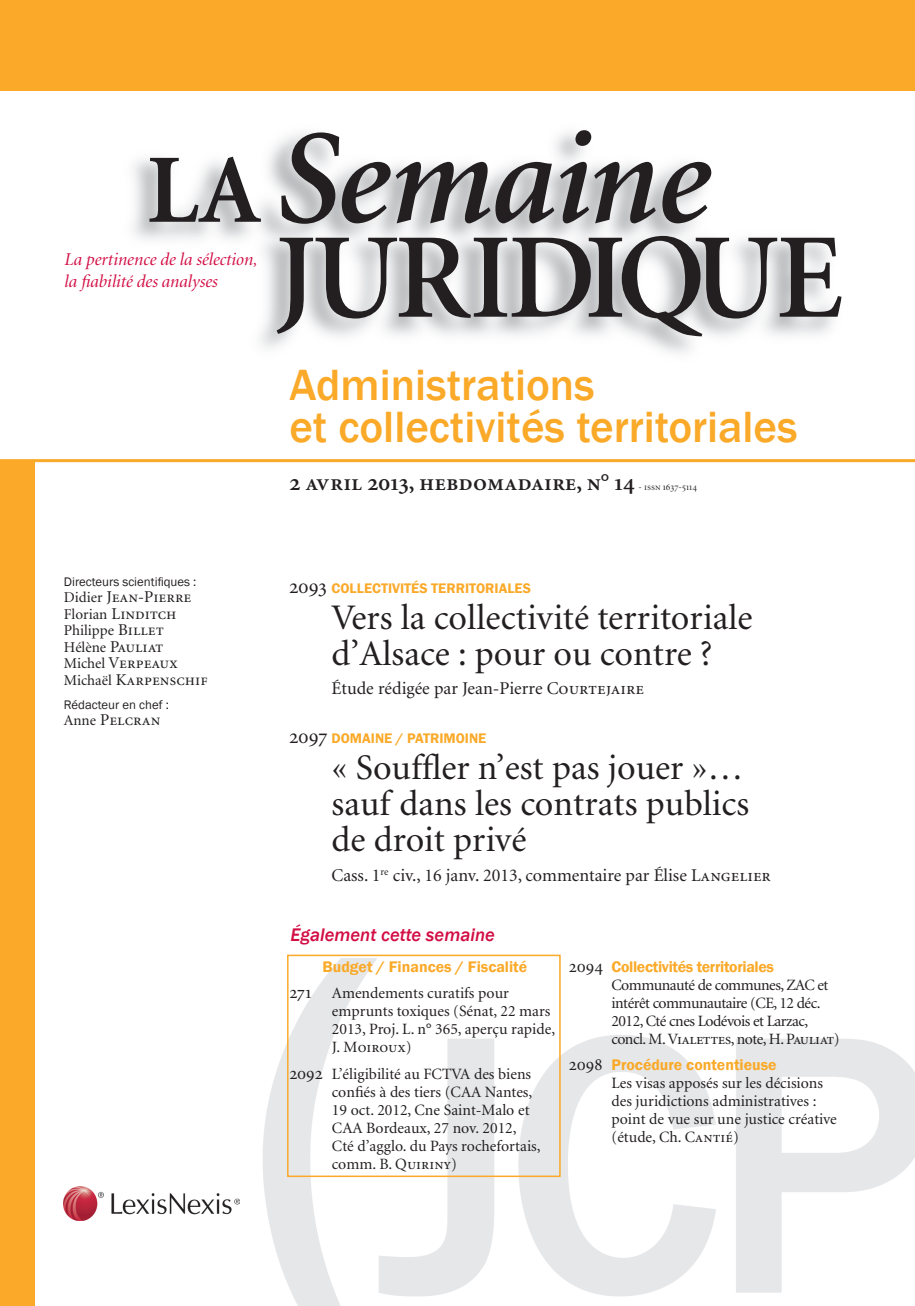
<style>
.page{position:relative;width:915px;height:1306px;background:#fff}
.page>*{position:absolute;margin:0;border:0;box-sizing:border-box;transform-origin:0 0}
.t1{font:500 45px/42px "Franklin Gothic";color:#faa928}
.t2{font:36px/36px "Minion";color:#231f20}
.t3{font:24px "Minion Semibold SC";color:#231f20}
.t4{font:italic 500 18.75px "Franklin Gothic";color:#d20d44}
.t5{font:18px "Minion";color:#231f20}
.t6{font:italic 18px/21.6px "Minion Display";color:#d20d44}
.t7{font:16.5px/16.5px "Minion Regular SC";color:#231f20}
.t8{font:15.75px/18px "Minion";color:#231f20}
.t9{font:15.75px/18px "Minion";letter-spacing:-.03em;color:#231f20}
.t10{font:600 15.75px "Franklin Gothic";color:#faa928}
.t11{font:15.75px "Minion Regular SC";color:#231f20}
.t12{font:15px "Minion";color:#231f20}
.t13{font:600 14.25px "Franklin Gothic";color:#faa928}
.t14{font:12.75px "Franklin Gothic";color:#231f20}
.t15{font:9.75px "Minion Display Regular SC";color:#231f20}
.s1{font-family:"Minion Pro"}
.s2{font-family:"Minion";font-size:15px}
.s3{font-family:"Minion Regular SC";font-size:16.5px}
.s4{font-family:"Minion Regular SC";font-weight:400;font-size:21px;color:#231f20}
.s5{font-family:"Minion Regular SC"}
.s6{font-family:"Minion Regular SC";font-size:18px}
.s7{font-family:"Minion"}
.s8{font-family:"Minion Regular SC";font-weight:400;font-size:18px;color:#231f20}
</style>
<div class="page">
<div style="left:0;top:0;width:914px;height:90px;background:#faa928"></div>
<div style="left:0;top:460px;width:34px;height:845px;background:#faa928"></div>
<img style="left:133px;top:136px;width:709px;height:217px">
<svg style="left:149px;top:157px;width:112px;height:65px"></svg>
<svg style="left:281px;top:132px;width:273px;height:92px"></svg>
<svg style="left:560px;top:130px;width:95px;height:93px"></svg>
<svg style="left:662px;top:162px;width:49px;height:61px"></svg>
<svg style="left:276px;top:236px;width:565px;height:100px"></svg>
<hr style="left:0;top:459px;width:914px;height:3px;background:#faa928">
<img style="left:263px;top:958px;width:651px;height:347px">
<img style="left:64px;top:1186px;width:175px;height:34px">
<div style="left:287px;top:954px;width:273px;height:222px;border:2px solid #faa928"></div>
<p class="t6" style="left:64px;top:249px;width:195px">La pertinence de la sélection, la fiabilité des analyses</p>
<h1 class="t1" style="left:289px;top:364px;width:509px">Administrations<br>et collectivités territoriales</h1>
<h3 class="t3" style="left:289px;top:470px;width:346px">2 avril 2013, hebdomadaire, n° 14</h3>
<p class="t15" style="left:638px;top:482px;width:60px"><span class="s1">-</span> issn 1637-5114</p>
<p class="t14" style="left:64px;top:573px;width:134px">Directeurs scientifiques :</p>
<p class="t7" style="left:64px;top:589px;width:129px"><span class="s2">Didier</span> Jean-Pierre<br><span class="s2">Florian</span> Linditch</p>
<p class="t12" style="left:64px;top:623px;width:102px">Philippe <span class="s3">Billet</span></p>
<p class="t7" style="left:64px;top:639px;width:145px"><span class="s2">Hélène</span> Pauliat<br><span class="s2">Michel</span> Verpeaux<br><span class="s2">Michaël</span> Karpenschif</p>
<p class="t14" style="left:64px;top:696px;width:107px">Rédacteur en chef :</p>
<p class="t7" style="left:64px;top:712px;width:98px"><span class="s2">Anne</span> Pelcran</p>
<p class="t13" style="left:289px;top:579px;width:243px"><span class="s4">2093</span> Collectivités territoriales</p>
<h2 class="t2" style="left:331px;top:600px;width:422px">Vers la collectivité territoriale d’Alsace : pour ou contre ?</h2>
<p class="t5" style="left:331px;top:679px;width:314px">Étude rédigée par Jean-Pierre <span class="s5">Courtejaire</span></p>
<p class="t13" style="left:289px;top:729px;width:199px"><span class="s4">2097</span> Domaine / Patrimoine</p>
<h2 class="t2" style="left:331px;top:750px;width:419px">« Souffler n’est pas jouer »… sauf dans les contrats publics de droit privé</h2>
<p class="t5" style="left:331px;top:866px;width:440px">Cass. 1<sup>re</sup> civ., 16 janv. 2013, commentaire par Élise <span class="s5">Langelier</span></p>
<p class="t4" style="left:290px;top:923px;width:206px">Également cette semaine</p>
<p class="t10" style="left:322px;top:956px;width:206px">Budget / Finances / Fiscalité</p>
<p class="t8" style="left:332px;top:984px;width:225px;text-indent:-43px"><span class="s6">271</span> Amendements curatifs pour emprunts toxiques (Sénat, 22 mars<br>2013, Proj. L. n° 365, aperçu rapide,</p>
<p class="t11" style="left:332px;top:1039px;width:81px"><span class="s7">J.</span> Moiroux<span class="s7">)</span></p>
<p class="t8" style="left:332px;top:1065px;width:210px;text-indent:-43px"><span class="s6">2092</span> L’éligibilité au FCTVA des biens confiés à des tiers (CAA Nantes,<br>19 oct. 2012, Cne Saint-Malo et<br>CAA Bordeaux, 27 nov. 2012,<br>Cté d’agglo. du Pays rochefortais, comm. B. <span class="s5">Quiriny</span>)</p>
<p class="t10" style="left:568px;top:956px;width:206px"><span class="s8">2094</span> Collectivités territoriales</p>
<p class="t9" style="left:611px;top:976px;width:229px">Communauté de communes, ZAC et intérêt communautaire (CE, 12 déc.<br>2012, Cté cnes Lodévois et Larzac, concl. M. <span class="s5">Vialettes</span>, note, H. <span class="s5">Pauliat</span>)</p>
<p class="t10" style="left:568px;top:1055px;width:209px"><span class="s8">2098</span> Procédure contentieuse</p>
<p class="t8" style="left:611px;top:1074px;width:227px">Les visas apposés sur les décisions des juridictions administratives : point de vue sur une justice créative (étude, Ch. <span class="s5">Cantié</span>)</p>
</div>
